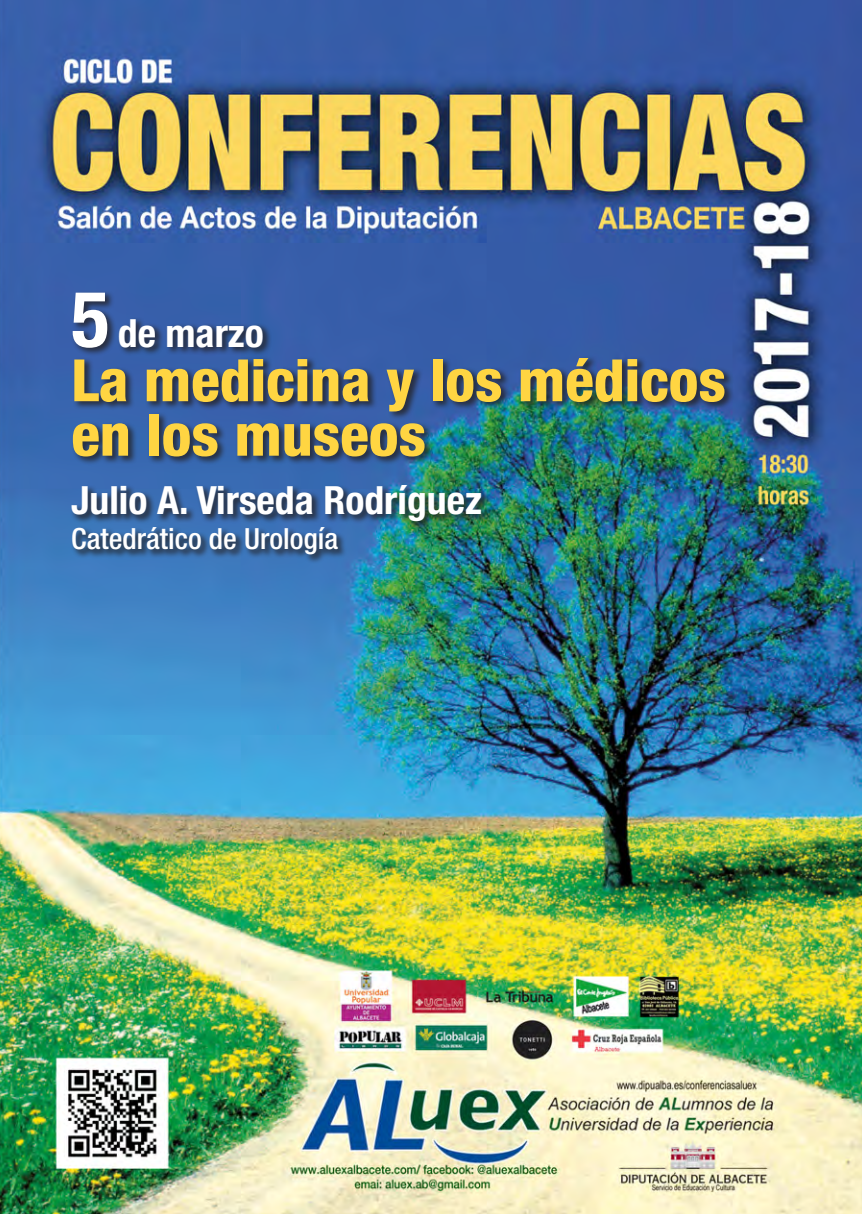
<style>
.page{position:relative;width:862px;height:1214px;background:#fff}
.page>*{position:absolute;margin:0;border:0;box-sizing:border-box;transform-origin:0 0}
.t1{font:800 condensed 58.4px/54.4px "Helvetica Neue";color:#ffd542}
.t2{font:700 condensed 39px "Helvetica Neue";color:#fff}
.t3{font:500 condensed 29.2px "Helvetica Neue";color:#fff}
.s1{font-size:77.8px}
</style>
<div class="page">
<img style="left:0;top:0;width:862px;height:1213px">
<div style="left:69px;top:290px;width:664px;height:273px;background:#231f20;opacity:.75"></div>
<p class="t2" style="left:71px;top:309px;width:194px"><span class="s1">5</span> de marzo</p>
<p class="t1" style="left:71px;top:352px;width:656px">La medicina y los médicos en los museos</p>
<p class="t2" style="left:71px;top:476px;width:412px">Julio A. Virseda Rodríguez</p>
<p class="t3" style="left:71px;top:521px;width:268px">Catedrático de Urología</p>
</div>
